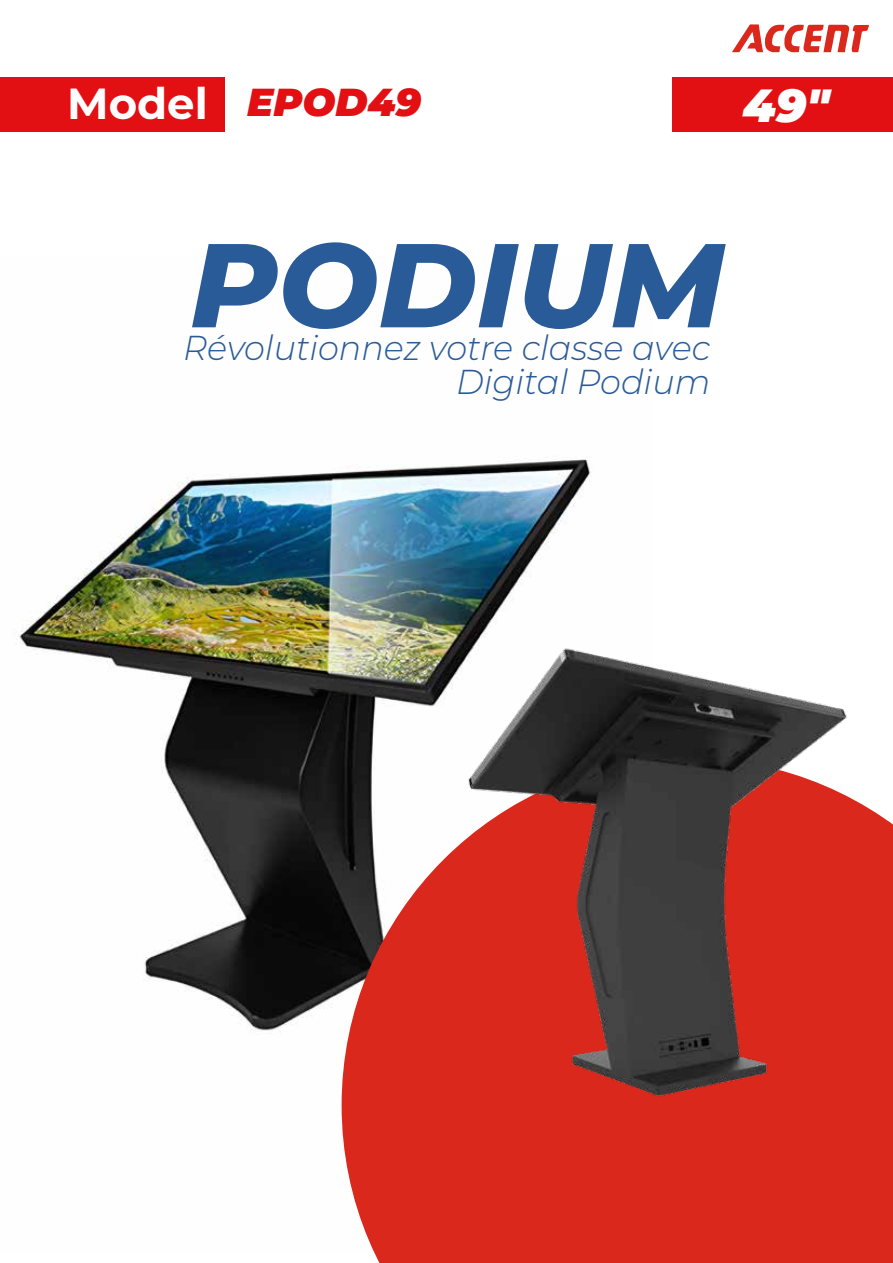
<style>
.page{position:relative;width:893px;height:1263px;background:#fff}
.page>*{position:absolute;margin:0;border:0;box-sizing:border-box;transform-origin:0 0}
.t1{font:italic 800 118.95px "Montserrat";color:#2a5b99}
.t2{font:italic 900 46.5px "Montserrat";color:#fff}
.t3{font:italic 900 39px "Montserrat";color:#e21013}
.t4{font:italic 300 34.5px "Montserrat";color:#2a5b99}
.s1{font-weight:700;font-style:normal;font-size:43.5px;color:#fff}
</style>
<div class="page">
<div style="left:0;top:77px;width:225px;height:55px;background:#e31013"></div>
<div style="left:672px;top:77px;width:221px;height:55px;background:#e31013"></div>
<img style="left:14px;top:456px;width:577px;height:664px">
<svg style="left:342px;top:758px;width:551px;height:505px;background:#ce3329"></svg>
<svg style="left:732px;top:24px;width:137px;height:28px"></svg>
<img style="left:392px;top:601px;width:501px;height:515px">
<p class="t3" style="left:67px;top:73px;width:356px"><span class="s1">Model</span> EPOD49</p>
<h2 class="t2" style="left:743px;top:70px;width:88px">49"</h2>
<h1 class="t1" style="left:190px;top:198px;width:535px">PODIUM</h1>
<p class="t4" style="left:456px;top:358px;width:256px">Digital Podium</p>
<p class="t4" style="left:183px;top:324px;width:529px">Révolutionnez votre classe avec</p>
</div>
